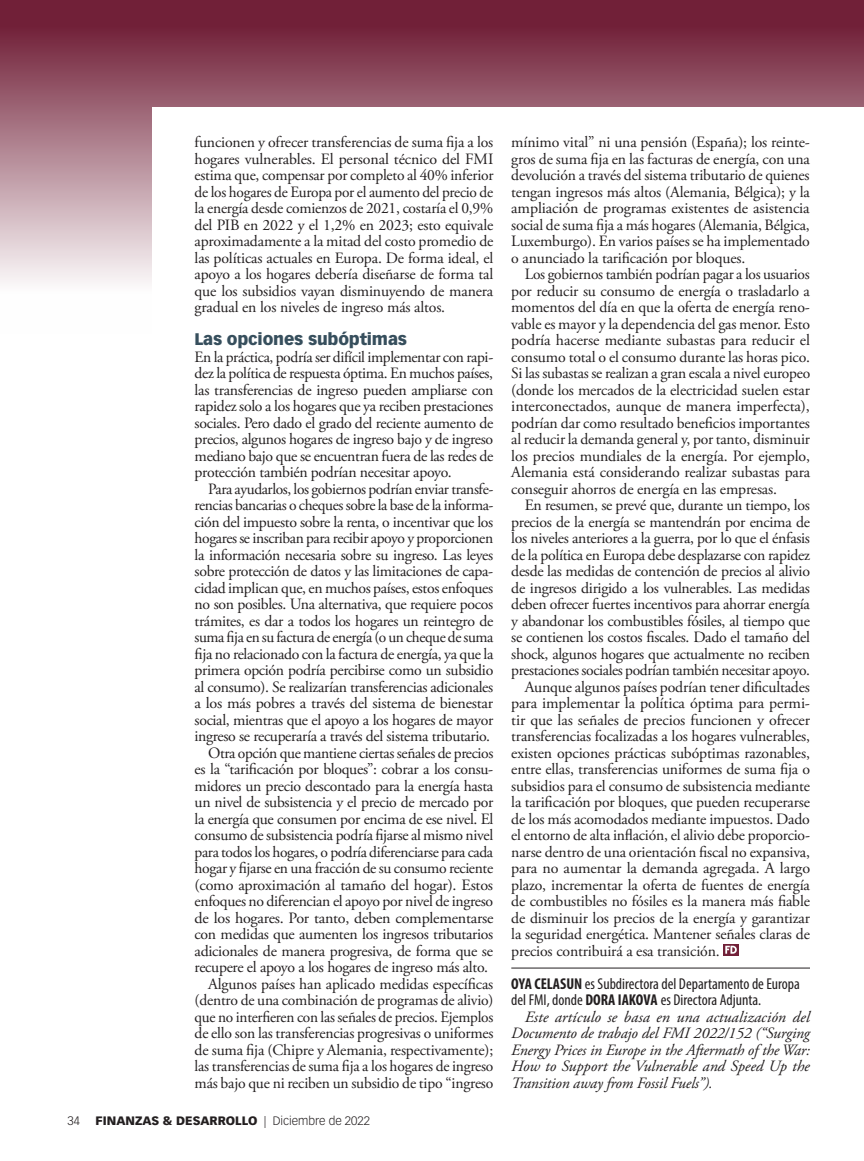
<style>
.page{position:relative;width:864px;height:1161px;background:#fff}
.page>*{position:absolute;margin:0;border:0;box-sizing:border-box;transform-origin:0 0}
.GLOBAL_-_Subhead{font:900 16.5px "Vectora LT Std";letter-spacing:-.01em;color:#374f5d}
.GLOBAL_-_Body_Copy{font:15.75px/16.5px "Adobe Garamond Pro";letter-spacing:-.01em;color:#231f20;text-align:justify}
.GLOBAL_-_Body_Copy-2{font:italic 15.75px/16.5px "Adobe Garamond Pro";letter-spacing:-.01em;color:#231f20;text-align:justify}
.GLOBAL_-_Author_Bio{font:condensed 15.75px/16.5px "Myriad Pro";color:#231f20}
.t1{font:900 12px "Vectora LT Std";color:#231f20}
.t2{font:300 12px "Vectora LT Std";color:#231f20}
.s1{font-weight:300}
.s2{font-weight:700}
</style>
<div class="page">
<div style="left:0;top:0;width:864px;height:334px;background:linear-gradient(to bottom,#68122b,#fff)"></div>
<div style="left:153px;top:107px;width:711px;height:528px;background:#fff"></div>
<hr style="left:511px;top:968px;width:299px;height:1px;background:#231f20">
<svg style="left:723px;top:944px;width:16px;height:12px"></svg>
<svg style="left:725px;top:946px;width:12px;height:8px"></svg>
<p class="GLOBAL_-_Body_Copy" style="left:195px;top:134px;width:300px">funcionen y ofrecer transferencias de suma fija a los hogares vulnerables. El personal técnico del FMI estima que, compensar por completo al 40% inferior de los hogares de Europa por el aumento del precio de la energía desde comienzos de 2021, costaría el 0,9% del PIB en 2022 y el 1,2% en 2023; esto equivale aproximadamente a la mitad del costo promedio de las políticas actuales en Europa. De forma ideal, el apoyo a los hogares debería diseñarse de forma tal que los subsidios vayan disminuyendo de manera gradual en los niveles de ingreso más altos.</p>
<p class="GLOBAL_-_Subhead" style="left:195px;top:329px;width:214px">Las opciones subóptimas</p>
<p class="GLOBAL_-_Body_Copy" style="left:195px;top:349px;width:300px">En la práctica, podría ser difícil implementar con rapi‑ dez la política de respuesta óptima. En muchos países, las transferencias de ingreso pueden ampliarse con rapidez solo a los hogares que ya reciben prestaciones sociales. Pero dado el grado del reciente aumento de precios, algunos hogares de ingreso bajo y de ingreso mediano bajo que se encuentran fuera de las redes de protección también podrían necesitar apoyo.</p>
<p class="GLOBAL_-_Body_Copy" style="left:195px;top:481px;width:300px;text-indent:14px">Para ayudarlos, los gobiernos podrían enviar transfe‑ rencias bancarias o cheques sobre la base de la informa‑ ción del impuesto sobre la renta, o incentivar que los hogares se inscriban para recibir apoyo y proporcionen la información necesaria sobre su ingreso. Las leyes sobre protección de datos y las limitaciones de capa‑ cidad implican que, en muchos países, estos enfoques no son posibles. Una alternativa, que requiere pocos trámites, es dar a todos los hogares un reintegro de suma fija en su factura de energía (o un cheque de suma fija no relacionado con la factura de energía, ya que la primera opción podría percibirse como un subsidio al consumo). Se realizarían transferencias adicionales a los más pobres a través del sistema de bienestar social, mientras que el apoyo a los hogares de mayor ingreso se recuperaría a través del sistema tributario.</p>
<p class="GLOBAL_-_Body_Copy" style="left:195px;top:745px;width:300px;text-indent:14px">Otra opción que mantiene ciertas señales de precios es la “tarificación por bloques”: cobrar a los consu‑ midores un precio descontado para la energía hasta un nivel de subsistencia y el precio de mercado por la energía que consumen por encima de ese nivel. El consumo de subsistencia podría fijarse al mismo nivel para todos los hogares, o podría diferenciarse para cada hogar y fijarse en una fracción de su consumo reciente (como aproximación al tamaño del hogar). Estos enfoques no diferencian el apoyo por nivel de ingreso de los hogares. Por tanto, deben complementarse con medidas que aumenten los ingresos tributarios adicionales de manera progresiva, de forma que se recupere el apoyo a los hogares de ingreso más alto.</p>
<p class="GLOBAL_-_Body_Copy" style="left:195px;top:976px;width:300px;text-indent:14px">Algunos países han aplicado medidas específicas (dentro de una combinación de programas de alivio) que no interfieren con las señales de precios. Ejemplos de ello son las transferencias progresivas o uniformes de suma fija (Chipre y Alemania, respectivamente); las transferencias de suma fija a los hogares de ingreso más bajo que ni reciben un subsidio de tipo “ingreso</p>
<p class="t2" style="left:68px;top:1114px;width:14px">34</p>
<p class="t1" style="left:96px;top:1113px;width:276px">FINANZAS &amp; DESARROLLO <span class="s1">| Diciembre de 2022</span></p>
<p class="GLOBAL_-_Body_Copy" style="left:511px;top:134px;width:300px">mínimo vital” ni una pensión (España); los reinte‑ gros de suma fija en las facturas de energía, con una devolución a través del sistema tributario de quienes tengan ingresos más altos (Alemania, Bélgica); y la ampliación de programas existentes de asistencia social de suma fija a más hogares (Alemania, Bélgica, Luxemburgo). En varios países se ha implementado o anunciado la tarificación por bloques.</p>
<p class="GLOBAL_-_Body_Copy" style="left:511px;top:266px;width:300px;text-indent:14px">Los gobiernos también podrían pagar a los usuarios por reducir su consumo de energía o trasladarlo a momentos del día en que la oferta de energía reno‑ vable es mayor y la dependencia del gas menor. Esto podría hacerse mediante subastas para reducir el consumo total o el consumo durante las horas pico.<br>Si las subastas se realizan a gran escala a nivel europeo (donde los mercados de la electricidad suelen estar interconectados, aunque de manera imperfecta), podrían dar como resultado beneficios importantes al reducir la demanda general y, por tanto, disminuir los precios mundiales de la energía. Por ejemplo, Alemania está considerando realizar subastas para conseguir ahorros de energía en las empresas.</p>
<p class="GLOBAL_-_Body_Copy" style="left:511px;top:497px;width:300px;text-indent:14px">En resumen, se prevé que, durante un tiempo, los precios de la energía se mantendrán por encima de los niveles anteriores a la guerra, por lo que el énfasis de la política en Europa debe desplazarse con rapidez desde las medidas de contención de precios al alivio de ingresos dirigido a los vulnerables. Las medidas deben ofrecer fuertes incentivos para ahorrar energía y abandonar los combustibles fósiles, al tiempo que se contienen los costos fiscales. Dado el tamaño del shock, algunos hogares que actualmente no reciben prestaciones sociales podrían también necesitar apoyo.</p>
<p class="GLOBAL_-_Body_Copy" style="left:511px;top:679px;width:300px;text-indent:14px">Aunque algunos países podrían tener dificultades para implementar la política óptima para permi‑ tir que las señales de precios funcionen y ofrecer transferencias focalizadas a los hogares vulnerables, existen opciones prácticas subóptimas razonables, entre ellas, transferencias uniformes de suma fija o subsidios para el consumo de subsistencia mediante la tarificación por bloques, que pueden recuperarse de los más acomodados mediante impuestos. Dado el entorno de alta inflación, el alivio debe proporcio‑ narse dentro de una orientación fiscal no expansiva, para no aumentar la demanda agregada. A largo plazo, incrementar la oferta de fuentes de energía de combustibles no fósiles es la manera más fiable de disminuir los precios de la energía y garantizar la seguridad energética. Mantener señales claras de precios contribuirá a esa transición.</p>
<p class="GLOBAL_-_Author_Bio" style="left:511px;top:975px;width:290px"><span class="s2">OYA CELASUN</span> es Subdirectora del Departamento de Europa del FMI, donde <span class="s2">DORA IAKOVA</span> es Directora Adjunta.</p>
<p class="GLOBAL_-_Body_Copy-2" style="left:511px;top:1009px;width:300px;text-indent:14px">Este artículo se basa en una actualización del Documento de trabajo del FMI 2022/152 (“Surging Energy Prices in Europe in the Aftermath of the War:<br>How to Support the Vulnerable and Speed Up the Transition away from Fossil Fuels”).</p>
</div>
